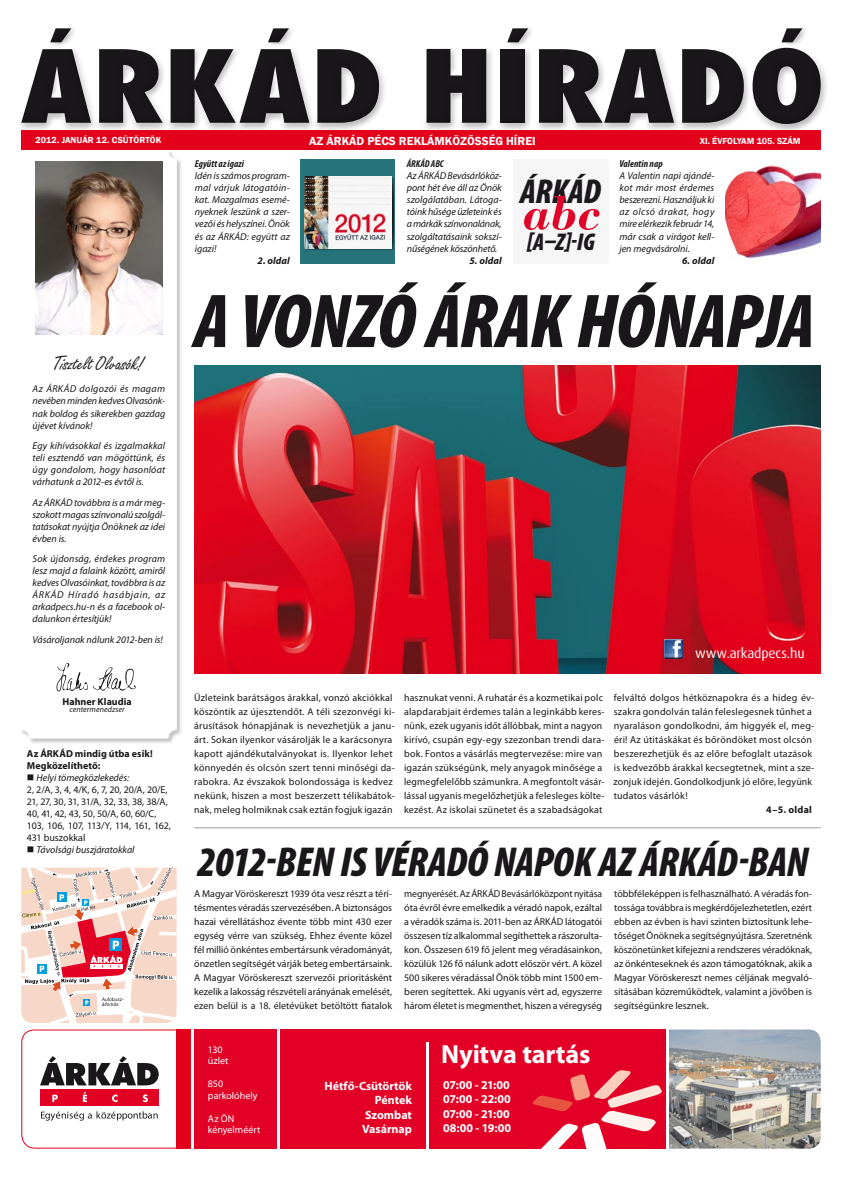
<style>
.page{position:relative;width:842px;height:1177px;background:#fff}
.page>*{position:absolute;margin:0;border:0;box-sizing:border-box;transform-origin:0 0}
.t1{font:italic 900 condensed 77px "Myriad Pro";letter-spacing:-.015em;color:#1a171b}
.t2{font:italic 700 50.9px "Bodoni";color:#e10227}
.t3{font:italic 900 condensed 42px "Myriad Pro";letter-spacing:-.015em;color:#1a171b}
.t4{font:italic 900 condensed 34.7px "Myriad Pro";letter-spacing:-.015em;color:#1a171b}
.t5{font:700 26.2px "Myriad Pro";letter-spacing:-.005em;color:#fff}
.t6{font:italic 900 condensed 24.3px "Myriad Pro";color:#1a171b}
.t7{font:20px "Freestyle Script";letter-spacing:-.005em;color:#1a171b}
.t8{font:13.9px "Dax";letter-spacing:-.01em;color:#fff}
.t9{font:700 12px/14.4px "Myriad Pro";letter-spacing:-.005em;color:#fff;text-align:right}
.t10{font:600 12px "Franklin Gothic";color:#fff}
.t11{font:10px/14px "Myriad Pro";letter-spacing:.02em;color:#1a171b}
.t12{font:italic 10px/12px "Myriad Pro";color:#1a171b;text-align:justify}
.t13{font:10px/12px "Myriad Pro";letter-spacing:-.015em;color:#1a171b}
.t14{font:700 10px/12px "Myriad Pro";letter-spacing:.005em;color:#1a171b}
.t15{font:10px/11.5px "Myriad Pro";color:#fff}
.t16{font:italic 700 condensed 10px "Myriad Pro";letter-spacing:-.005em;color:#1a171b}
.t17{font:italic 700 10px "Myriad Pro";letter-spacing:.01em;color:#1a171b}
.t18{font:600 9px "Franklin Gothic";color:#fff}
.t19{font:9px "Franklin Gothic Dm PFL Normal";color:#fff}
.t20{font:italic 8px "Myriad Pro";letter-spacing:.005em;color:#1a171b}
.s1{font-style:italic}
</style>
<div class="page">
<div style="left:300px;top:160px;width:95px;height:104px;background:#26737a"></div>
<div style="left:16px;top:24px;width:814px;height:109px;background:#1a171b;opacity:.38"></div>
<div style="left:513px;top:160px;width:95px;height:104px;background:#f6f6f6"></div>
<img style="left:726px;top:165px;width:95px;height:94px">
<div style="left:21px;top:150px;width:162px;height:594px;background:#1a171b;opacity:.25"></div>
<div style="left:21px;top:150px;width:156px;height:588px;background:#fff;border-radius:9px"></div>
<svg style="left:56px;top:663px;width:80px;height:28px"></svg>
<img style="left:36px;top:161px;width:126px;height:173px">
<img style="left:669px;top:1029px;width:152px;height:119px">
<div style="left:194px;top:1029px;width:472px;height:119px;background:#e20026"></div>
<svg style="left:21px;top:867px;width:157px;height:282px"></svg>
<div style="left:177px;top:1029px;width:14px;height:119px;background:#e2001a"></div>
<hr style="left:426px;top:1041px;width:3px;height:107px;background:#fff">
<svg style="left:533px;top:1070px;width:129px;height:78px"></svg>
<hr style="left:277px;top:1029px;width:3px;height:119px;background:#fff">
<img style="left:194px;top:365px;width:627px;height:308px">
<img style="left:305px;top:177px;width:86px;height:6px">
<img style="left:305px;top:183px;width:86px;height:7px">
<img style="left:305px;top:190px;width:86px;height:6px">
<img style="left:305px;top:196px;width:86px;height:7px">
<div style="left:305px;top:203px;width:89px;height:47px;background:#1a171b;opacity:.5"></div>
<img style="left:305px;top:203px;width:86px;height:45px">
<hr style="left:194px;top:827px;width:627px;height:1px;background:#9c9d9f">
<div style="left:21px;top:130px;width:800px;height:20px;background:#e2001a"></div>
<div style="left:664px;top:638px;width:20px;height:20px;background:#bb0c1d"></div>
<div style="left:664px;top:639px;width:20px;height:20px;background:#1a171b;opacity:.75"></div>
<p class="t10" style="left:309px;top:133px;width:228px">AZ ÁRKÁD PÉCS REKLÁMKÖZÖSSÉG HÍREI</p>
<p class="t19" style="left:731px;top:134px;width:71px">VI. ÉVFOLYAM 54.</p>
<p class="t18" style="left:35px;top:135px;width:127px">2012. JANUÁR 12. CSÜTÖRTÖK</p>
<p class="t18" style="left:700px;top:135px;width:103px">XI. ÉVFOLYAM 105. SZÁM</p>
<p class="t16" style="left:195px;top:158px;width:51px">Együtt az igazi</p>
<p class="t12" style="left:195px;top:170px;width:96px">Idén is számos program&shy;mal várjuk látogatóin&shy;kat. Mozgalmas esemé&shy;nyeknek leszünk a szer&shy;vezői és helyszínei. Önök és az ÁRKÁD: együtt az igazi!</p>
<p class="t17" style="left:257px;top:254px;width:34px">2. oldal</p>
<p class="t16" style="left:407px;top:158px;width:38px">ÁRKÁD abc</p>
<p class="t12" style="left:407px;top:170px;width:96px">Az ÁRKÁD Bevásárlóköz&shy;pont hét éve áll az Önök szolgálatában. Látoga&shy;tóink hűsége üzleteink és a márkák színvonalának, szolgáltatásaink sokszí&shy;nűségének köszönhető.</p>
<p class="t17" style="left:469px;top:254px;width:34px">5. oldal</p>
<p class="t17" style="left:682px;top:254px;width:34px">6. oldal</p>
<p class="t16" style="left:619px;top:158px;width:45px">Valentin nap</p>
<p class="t12" style="left:619px;top:170px;width:96px">A Valentin napi ajándé&shy;kot már most érdemes beszerezni. Használjuk ki az olcsó árakat, hogy mire elérkezik február 14, már csak a virágot kell&shy;jen megvásárolni.</p>
<h3 class="t4" style="left:520px;top:170px;width:82px">ÁRKÁD</h3>
<h2 class="t2" style="left:524px;top:181px;width:81px">abc</h2>
<h3 class="t6" style="left:527px;top:226px;width:69px">[A–Z]-IG</h3>
<h3 class="t7" style="left:53px;top:351px;width:93px">Tisztelt Olvasók!</h3>
<p class="t12" style="left:33px;top:383px;width:134px">Az ÁRKÁD dolgozói és magam nevében minden kedves Olvasónk&shy;nak boldog és sikerekben gazdag újévet kívánok!</p>
<p class="t12" style="left:33px;top:439px;width:134px">Egy kihívásokkal és izgalmakkal teli esztendő van mögöttünk, és úgy gondolom, hogy hasonlóat várhatunk a 2012-es évtől is.</p>
<p class="t12" style="left:33px;top:496px;width:134px">Az ÁRKÁD továbbra is a már meg&shy;szokott magas színvonalú szolgál&shy;tatásokat nyújtja Önöknek az idei évben is.</p>
<p class="t12" style="left:33px;top:552px;width:134px">Sok újdonság, érdekes program lesz majd a falaink között, amiről kedves Olvasóinkat, továbbra is az ÁRKÁD Híradó hasábjain, az arkadpecs.hu-n és a facebook ol&shy;dalunkon értesítjük!</p>
<p class="t12" style="left:33px;top:633px;width:132px">Vásároljanak nálunk 2012-ben is!</p>
<p class="t14" style="left:62px;top:694px;width:71px">Hahner Klaudia</p>
<p class="t20" style="left:70px;top:704px;width:57px">centermenedzser</p>
<p class="t14" style="left:27px;top:747px;width:127px">Az ÁRKÁD mindig útba esik!<br>Megközelíthető:</p>
<p class="t13" style="left:27px;top:771px;width:146px">■ <span class="s1">Helyi tömegközlekedés:<br></span>2, 2/A, 3, 4, 4/K, 6, 7, 20, 20/A, 20/E,<br>21, 27, 30, 31, 31/A, 32, 33, 38, 38/A,<br>40, 41, 42, 43, 50, 50/A, 60, 60/C,<br>103, 106, 107, 113/Y, 114, 161, 162,<br>431 buszokkal</p>
<p class="t12" style="left:27px;top:843px;width:109px">■ Távolsági buszjáratokkal</p>
<h1 class="t1" style="left:194px;top:272px;width:621px">A VONZÓ ÁRAK HÓNAPJA</h1>
<h3 class="t8" style="left:695px;top:645px;width:111px">www.arkadpecs.hu</h3>
<p class="t11" style="left:194px;top:690px;width:202px">Üzleteink barátságos árakkal, vonzó akciókkal köszöntik az újesztendőt. A téli szezonvégi ki&shy;árusítások hónapjának is nevezhetjük a janu&shy;árt. Sokan ilyenkor vásárolják le a karácsonyra kapott ajándékutalványokat is. Ilyenkor lehet könnyedén és olcsón szert tenni minőségi da&shy;rabokra. Az évszakok bolondossága is kedvez nekünk, hiszen a most beszerzett télikabátok&shy;nak, meleg holmiknak csak eztán fogjuk igazán</p>
<p class="t11" style="left:404px;top:690px;width:202px">hasznukat venni. A ruhatár és a kozmetikai polc alapdarabjait érdemes talán a leginkább keres&shy;nünk, ezek ugyanis időt állóbbak, mint a nagyon kirívó, csupán egy-egy szezonban trendi dara&shy;bok. Fontos a vásárlás megtervezése: mire van igazán szükségünk, mely anyagok minősége a legmegfelelőbb számunkra. A megfontolt vásár&shy;lással ugyanis megelőzhetjük a felesleges költe&shy;kezést. Az iskolai szünetet és a szabadságokat</p>
<p class="t11" style="left:613px;top:690px;width:202px">felváltó dolgos hétköznapokra és a hideg év&shy;szakra gondolván talán feleslegesnek tűnhet a nyaraláson gondolkodni, ám higgyék el, meg&shy;éri! Az útitáskákat és bőröndöket most olcsón beszerezhetjük és az előre befoglalt utazások is kedvezőbb árakkal kecsegtetnek, mint a sze&shy;zonjuk idején. Gondolkodjunk jó előre, legyünk tudatos vásárlók!</p>
<p class="t14" style="left:766px;top:803px;width:47px">4–5. oldal</p>
<h3 class="t3" style="left:197px;top:834px;width:465px">2012-BEN IS VÉRADÓ NAPOK AZ ÁRKÁ</h3>
<h3 class="t3" style="left:716px;top:834px;width:94px">D-BAN</h3>
<p class="t11" style="left:194px;top:886px;width:199px;text-align:justify">A Magyar Vöröskereszt 1939 óta vesz részt a térí&shy;tésmentes véradás szervezésében. A biztonságos hazai vérellátáshoz évente több mint 430 ezer egység vérre van szükség. Ehhez évente közel fél millió önkéntes embertársunk véradományát, önzetlen segítségét várják beteg embertársaink.<br>A Magyar Vöröskereszt szervezői prioritásként kezelik a lakosság részvételi arányának emelését, ezen belül is a 18. életévüket betöltött fiatalok</p>
<p class="t11" style="left:404px;top:886px;width:199px;text-align:justify">megnyerését. Az ÁRKÁD Bevásárlóközpont nyitása óta évről évre emelkedik a véradó napok, ezáltal a véradók száma is. 2011-ben az ÁRKÁD látogatói összesen tíz alkalommal segíthettek a rászorulta&shy;kon. Összesen 619 fő jelent meg véradásainkon, közülük 126 fő nálunk adott először vért. A közel 500 sikeres véradással Önök több mint 1500 em&shy;beren segítettek. Aki ugyanis vért ad, egyszerre három életet is megmenthet, hiszen a véregység</p>
<p class="t11" style="left:614px;top:886px;width:199px;text-align:justify">többféleképpen is felhasználható. A véradás fon&shy;tossága továbbra is megkérdőjelezhetetlen, ezért ebben az évben is havi szinten biztosítunk lehe&shy;tőséget Önöknek a segítségnyújtásra. Szeretnénk köszönetünket kifejezni a rendszeres véradóknak, az önkénteseknek és azon támogatóknak, akik a Magyar Vöröskereszt nemes céljának megvaló&shy;sításában közreműködtek, valamint a jövőben is segítségünkre lesznek.</p>
<p class="t15" style="left:208px;top:1043px;width:22px">130 üzlet</p>
<p class="t15" style="left:208px;top:1078px;width:51px">850 parkolóhely</p>
<p class="t15" style="left:208px;top:1112px;width:54px">Az ÖN kényelméért</p>
<h3 class="t5" style="left:441px;top:1036px;width:151px">Nyitva tartás</h3>
<h3 class="t5" style="left:506px;top:1036px;width:151px">Nyitva tartás</h3>
<p class="t9" style="left:324px;top:1078px;width:89px">Hétfő-Csütörtök<br>Péntek<br>Szombat<br>Vasárnap</p>
<p class="t9" style="left:443px;top:1076px;width:69px;text-align:justify">07:00 - 21:00<br>07:00 - 22:00<br>07:00 - 21:00<br>08:00 - 19:00</p>
</div>
